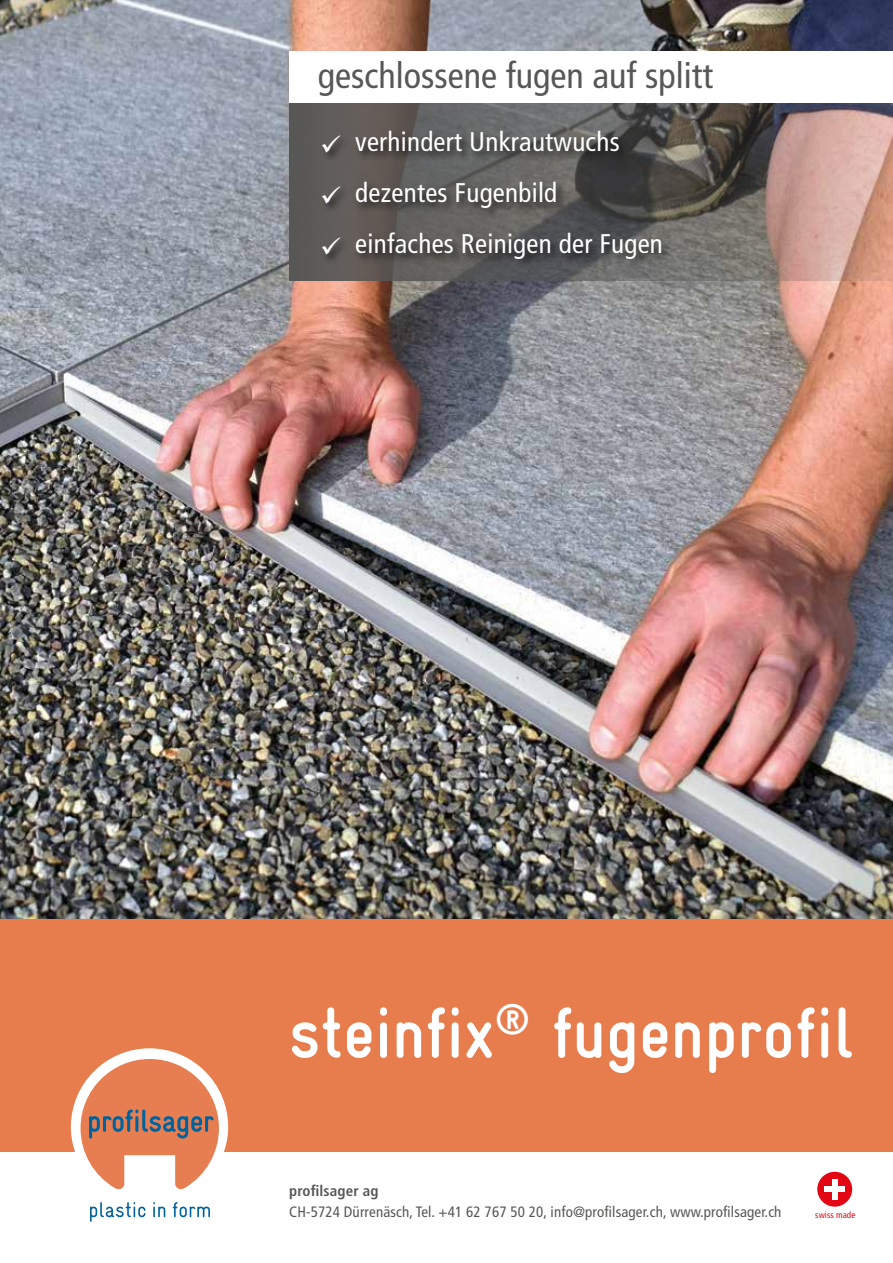
<style>
.page{position:relative;width:893px;height:1263px;background:#fff}
.page>*{position:absolute;margin:0;border:0;box-sizing:border-box;transform-origin:0 0}
.t1{font:700 condensed 72px "Gravur";color:#fff}
.t2{font:condensed 36px "Frutiger LT Com";color:#575756}
.t3{font:condensed 27px "Frutiger LT Com";letter-spacing:.01em;color:#fff}
.t4{font:condensed 15px "Frutiger LT Com";letter-spacing:.01em;color:#575756}
.t5{font:700 condensed 15px "Frutiger LT Com";letter-spacing:.01em;color:#575756}
.t6{font:condensed 9px "Frutiger LT Com";letter-spacing:.01em;color:#e30613}
</style>
<div class="page">
<img style="left:0;top:0;width:893px;height:919px">
<div style="left:0;top:919px;width:893px;height:234px;background:#e77c4d"></div>
<svg style="left:289px;top:102px;width:604px;height:178px;background:#887671"></svg>
<div style="left:320px;top:129px;width:353px;height:142px;background:#000;opacity:.75"></div>
<div style="left:289px;top:51px;width:604px;height:51px;background:#fff"></div>
<div style="left:817px;top:1172px;width:35px;height:34px;background:#e30613;border-radius:50%"></div>
<div style="left:832px;top:1179px;width:5px;height:21px;background:#fff"></div>
<div style="left:824px;top:1186px;width:21px;height:6px;background:#fff"></div>
<svg style="left:71px;top:1048px;width:157px;height:174px"></svg>
<h2 class="t2" style="left:318px;top:54px;width:397px">geschlossene fugen auf splitt</h2>
<h3 class="t3" style="left:320px;top:126px;width:301px">✓ verhindert Unkrautwuchs</h3>
<h3 class="t3" style="left:320px;top:177px;width:238px">✓ dezentes Fugenbild</h3>
<h3 class="t3" style="left:320px;top:228px;width:344px">✓ einfaches Reinigen der Fugen</h3>
<h1 class="t1" style="left:289px;top:993px;width:567px">steinfix<sup>®</sup> fugenprofil</h1>
<p class="t5" style="left:289px;top:1181px;width:91px">profilsager ag</p>
<p class="t4" style="left:289px;top:1203px;width:494px">CH-5724 Dürrenäsch, Tel. +41 62 767 50 20, info@profilsager.ch, www.profilsager.ch</p>
<p class="t6" style="left:815px;top:1210px;width:42px">swiss made</p>
</div>
